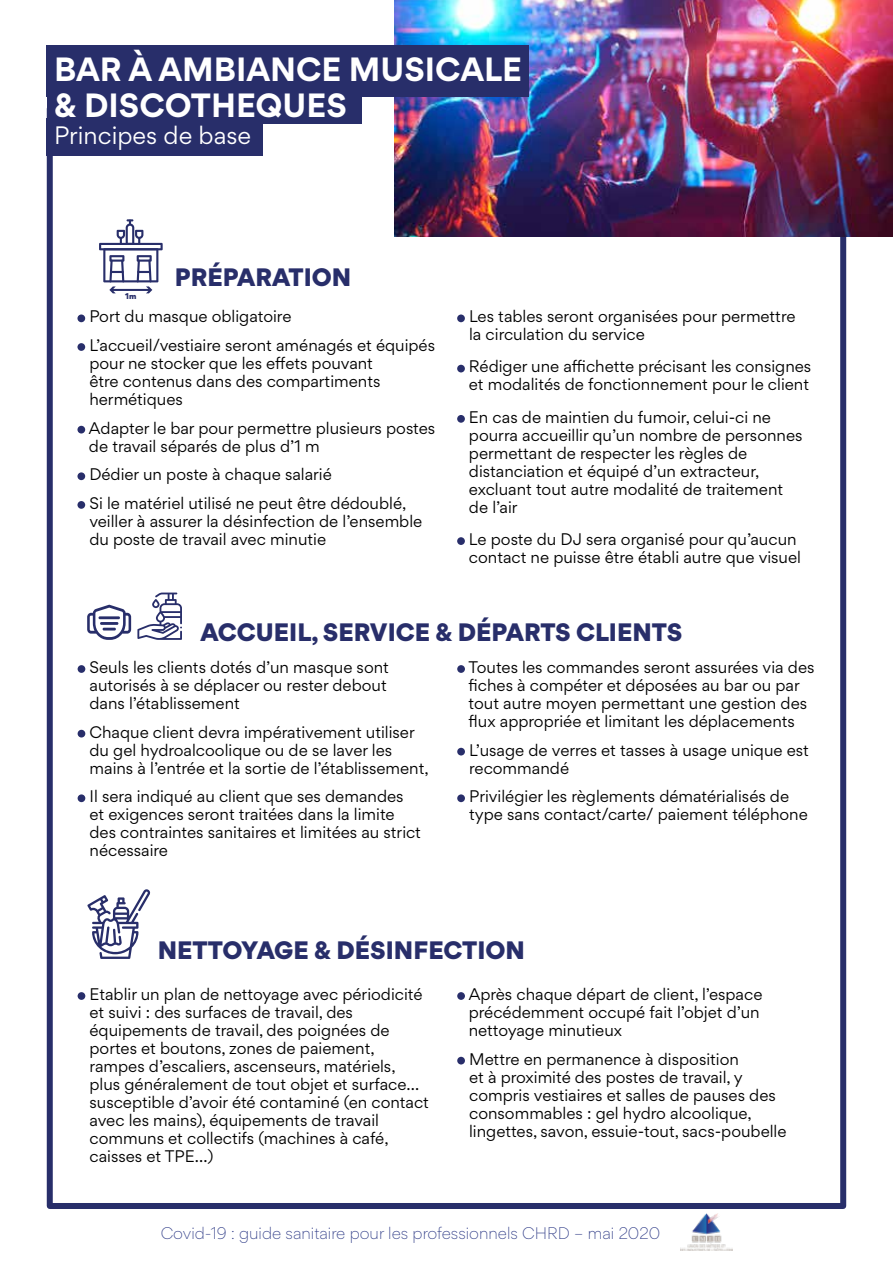
<style>
.page{position:relative;width:893px;height:1263px;background:#fff}
.page>*{position:absolute;margin:0;border:0;box-sizing:border-box;transform-origin:0 0}
.t1{font:700 30px/36px "Gordita";color:#fff}
.t2{font:900 22.5px "Gordita";color:#282e6a}
.t3{font:22.5px "Gordita";color:#fff}
.t4{font:15px/18px "Gordita";color:#000}
.t5{font:300 15px "Gordita";color:#283583}
.t6{font:900 7.5px "Gordita";color:#282e6a}
</style>
<div class="page">
<img style="left:680px;top:1213px;width:52px;height:37px">
<div style="left:47px;top:105px;width:799px;height:1104px;border:6px solid #282e6a"></div>
<img style="left:395px;top:0;width:498px;height:236px">
<div style="left:78px;top:992px;width:7px;height:8px;background:#282e6a;border-radius:50%"></div>
<div style="left:457px;top:992px;width:8px;height:8px;background:#282e6a;border-radius:50%"></div>
<div style="left:457px;top:1057px;width:8px;height:7px;background:#282e6a;border-radius:50%"></div>
<svg style="left:87px;top:889px;width:63px;height:70px"></svg>
<div style="left:78px;top:665px;width:7px;height:8px;background:#282e6a;border-radius:50%"></div>
<div style="left:78px;top:730px;width:7px;height:7px;background:#282e6a;border-radius:50%"></div>
<div style="left:78px;top:794px;width:7px;height:8px;background:#282e6a;border-radius:50%"></div>
<div style="left:457px;top:665px;width:8px;height:8px;background:#282e6a;border-radius:50%"></div>
<div style="left:457px;top:748px;width:8px;height:7px;background:#282e6a;border-radius:50%"></div>
<div style="left:457px;top:794px;width:8px;height:8px;background:#282e6a;border-radius:50%"></div>
<svg style="left:87px;top:605px;width:44px;height:35px"></svg>
<svg style="left:137px;top:592px;width:45px;height:48px"></svg>
<div style="left:47px;top:45px;width:482px;height:52px;background:#282e6a"></div>
<div style="left:47px;top:86px;width:314px;height:38px;background:#282e6a"></div>
<div style="left:47px;top:118px;width:216px;height:37px;background:#282e6a"></div>
<div style="left:77px;top:314px;width:8px;height:8px;background:#282e6a;border-radius:50%"></div>
<div style="left:77px;top:343px;width:8px;height:8px;background:#282e6a;border-radius:50%"></div>
<div style="left:77px;top:426px;width:8px;height:7px;background:#282e6a;border-radius:50%"></div>
<div style="left:77px;top:472px;width:8px;height:8px;background:#282e6a;border-radius:50%"></div>
<div style="left:77px;top:501px;width:8px;height:8px;background:#282e6a;border-radius:50%"></div>
<div style="left:457px;top:314px;width:8px;height:8px;background:#282e6a;border-radius:50%"></div>
<div style="left:457px;top:365px;width:8px;height:7px;background:#282e6a;border-radius:50%"></div>
<div style="left:457px;top:415px;width:8px;height:8px;background:#282e6a;border-radius:50%"></div>
<div style="left:457px;top:537px;width:8px;height:8px;background:#282e6a;border-radius:50%"></div>
<svg style="left:99px;top:219px;width:64px;height:74px"></svg>
<h1 class="t1" style="left:54px;top:51px;width:470px">BAR À AMBIANCE MUSICALE &amp; DISCOTHEQUES</h1>
<h2 class="t3" style="left:54px;top:118px;width:199px">Principes de base</h2>
<p class="t6" style="left:125px;top:290px;width:13px">1m</p>
<h2 class="t2" style="left:175px;top:259px;width:178px">PRÉPARATION</h2>
<p class="t4" style="left:89px;top:302px;width:347px;line-height:28.7px">Port du masque obligatoire<br>L’accueil/vestiaire seront aménagés et équipés</p>
<p class="t4" style="left:89px;top:354px;width:293px">pour ne stocker que les effets pouvant être contenus dans des compartiments hermétiques</p>
<p class="t4" style="left:89px;top:418px;width:348px">Adapter le bar pour permettre plusieurs postes de travail séparés de plus d’1 m</p>
<p class="t4" style="left:89px;top:460px;width:319px;line-height:28.7px">Dédier un poste à chaque salarié<br>Si le matériel utilisé ne peut être dédoublé,</p>
<p class="t4" style="left:89px;top:512px;width:334px">veiller à assurer la désinfection de l’ensemble du poste de travail avec minutie</p>
<p class="t4" style="left:469px;top:307px;width:328px">Les tables seront organisées pour permettre la circulation du service</p>
<p class="t4" style="left:469px;top:357px;width:344px">Rédiger une affichette précisant les consignes et modalités de fonctionnement pour le client</p>
<p class="t4" style="left:469px;top:408px;width:335px">En cas de maintien du fumoir, celui-ci ne pourra accueillir qu’un nombre de personnes permettant de respecter les règles de distanciation et équipé d’un extracteur, excluant tout autre modalité de traitement de l’air</p>
<p class="t4" style="left:469px;top:530px;width:334px">Le poste du DJ sera organisé pour qu’aucun contact ne puisse être établi autre que visuel</p>
<h2 class="t2" style="left:200px;top:613px;width:483px">ACCUEIL, SERVICE &amp; DÉPARTS CLIENTS</h2>
<p class="t4" style="left:90px;top:658px;width:301px">Seuls les clients dotés d’un masque sont autorisés à se déplacer ou rester debout dans l’établissement</p>
<p class="t4" style="left:90px;top:722px;width:341px">Chaque client devra impérativement utiliser du gel hydroalcoolique ou de se laver les mains à l’entrée et la sortie de l’établissement,</p>
<p class="t4" style="left:90px;top:787px;width:333px">Il sera indiqué au client que ses demandes et exigences seront traitées dans la limite des contraintes sanitaires et limitées au strict nécessaire</p>
<p class="t4" style="left:469px;top:658px;width:347px">Toutes les commandes seront assurées via des fiches à compéter et déposées au bar ou par tout autre moyen permettant une gestion des flux appropriée et limitant les déplacements</p>
<p class="t4" style="left:469px;top:740px;width:341px">L’usage de verres et tasses à usage unique est recommandé</p>
<p class="t4" style="left:469px;top:787px;width:340px">Privilégier les règlements dématérialisés de type sans contact/carte/ paiement téléphone</p>
<h2 class="t2" style="left:158px;top:932px;width:369px">NETTOYAGE &amp; DÉSINFECTION</h2>
<p class="t4" style="left:90px;top:985px;width:341px">Etablir un plan de nettoyage avec périodicité et suivi : des surfaces de travail, des équipements de travail, des poignées de portes et boutons, zones de paiement, rampes d’escaliers, ascenseurs, matériels, plus généralement de tout objet et surface… susceptible d’avoir été contaminé (en contact avec les mains), équipements de travail communs et collectifs (machines à café, caisses et TPE…)</p>
<p class="t4" style="left:469px;top:985px;width:295px">Après chaque départ de client, l’espace précédemment occupé fait l’objet d’un nettoyage minutieux</p>
<p class="t4" style="left:469px;top:1049px;width:319px">Mettre en permanence à disposition<br>et à proximité des postes de travail, y compris vestiaires et salles de pauses des consommables : gel hydro alcoolique, lingettes, savon, essuie-tout, sacs-poubelle</p>
<p class="t5" style="left:161px;top:1222px;width:501px">Covid-19 : guide sanitaire pour les professionnels CHRD – mai 2020</p>
</div>
